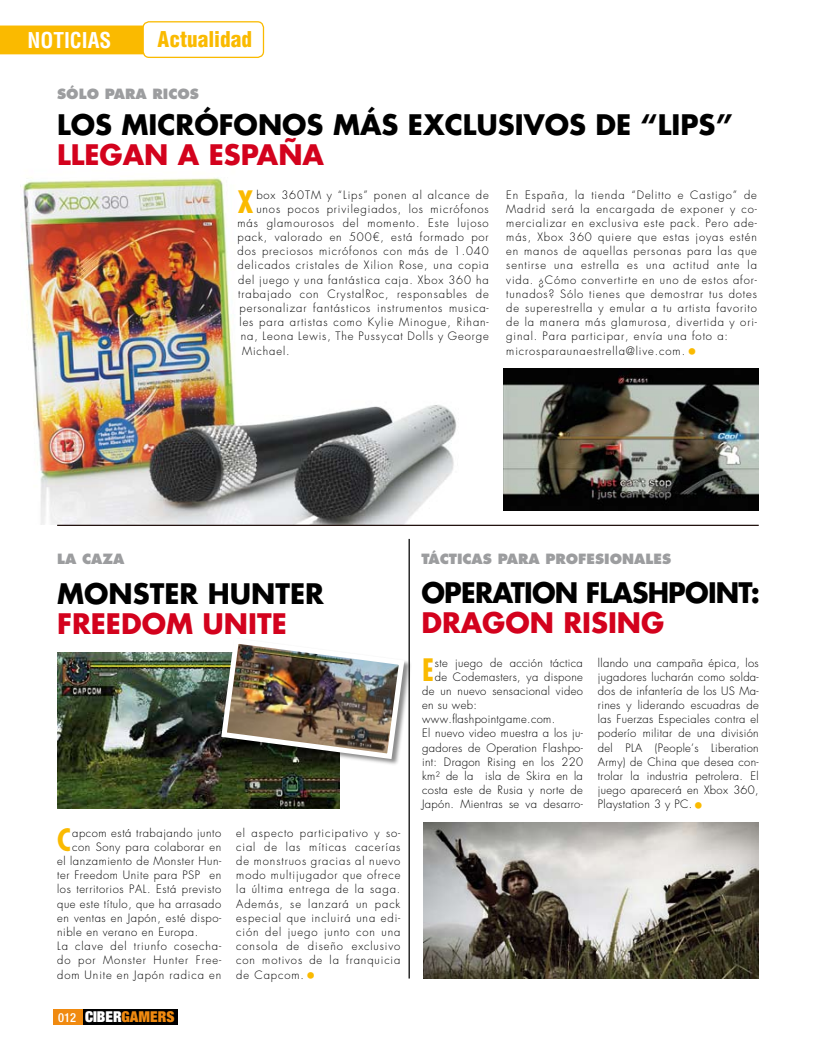
<style>
.page{position:relative;width:815px;height:1053px;background:#fff}
.page>*{position:absolute;margin:0;border:0;box-sizing:border-box;transform-origin:0 0}
.t1{font:700 condensed 30px "Futura Std";color:#faba00}
.t2{font:700 27.5px/30px "Futura Std";color:#000}
.t3{font:700 27.5px/30px "Futura Std";letter-spacing:-.03em;color:#000}
.t4{font:900 condensed 21.25px "Helvetica LT Std";color:#faba00}
.t5{font:700 condensed 21.25px "Helvetica LT Std";color:#fff}
.t6{font:900 condensed 15px "Helvetica Neue LT Std";color:#f08a10}
.t7{font:800 13.75px "Futura Std";color:#9c9d9f}
.t8{font:300 11.25px/14.1px "Futura Std";letter-spacing:.08em;color:#000;text-align:justify}
.t9{font:300 11.25px "Futura Std";letter-spacing:.03em;color:#000}
.t10{font:300 11.25px "Futura Std";letter-spacing:.05em;color:#000}
.s1{color:#d3021d}
.s2{font-weight:700;font-size:17.5px;color:#faba00}
.s3{font-weight:500;font-size:12.5px;color:#fff}
.s4{color:#fff}
</style>
<div class="page">
<div style="left:0;top:26px;width:143px;height:28px;background:#faba00"></div>
<div style="left:143px;top:21px;width:121px;height:37px;border:1px solid #faba00;border-radius:6px"></div>
<div style="left:82px;top:1009px;width:96px;height:16px;background:#000"></div>
<div style="left:53px;top:1009px;width:30px;height:16px;background:#f08a10"></div>
<img style="left:20px;top:177px;width:437px;height:347px">
<hr style="left:409px;top:539px;width:1px;height:439px;background:#000">
<hr style="left:57px;top:524px;width:702px;height:2px;background:#1f0f0c">
<img style="left:503px;top:369px;width:256px;height:141px">
<img style="left:423px;top:822px;width:336px;height:156px">
<img style="left:57px;top:652px;width:283px;height:156px">
<div style="left:221px;top:637px;width:191px;height:129px;background:#000;opacity:.45"></div>
<img style="left:218px;top:637px;width:189px;height:124px">
<p class="t5" style="left:27px;top:27px;width:85px">NOTICIAS</p>
<p class="t4" style="left:158px;top:26px;width:96px">Actualidad</p>
<p class="t7" style="left:57px;top:85px;width:143px">SÓLO PARA RICOS</p>
<p class="t2" style="left:57px;top:110px;width:677px">LOS MICRÓFONOS MÁS EXCLUSIVOS DE “LIPS”<br><span class="s1">LLEGAN A ESPAÑA</span></p>
<p class="t1" style="left:238px;top:183px;width:18px">X</p>
<p class="t8" style="left:256px;top:188px;width:234px">box 360TM y “Lips” ponen al alcance de</p>
<p class="t8" style="left:506px;top:188px;width:252px;text-align:left">En España, la tienda “Delitto e Castigo” de Madrid será la encargada de exponer y co&shy;mercializar en exclusiva este pack. Pero ade&shy;más, Xbox 360 quiere que estas joyas estén en manos de aquellas personas para las que sentirse una estrella es una actitud ante la vida. ¿Cómo convertirte en uno de estos afor&shy;tunados? Sólo tienes que demostrar tus dotes de superestrella y emular a tu artista favorito de la manera más glamurosa, divertida y ori&shy;ginal. Para participar, envía una foto a: microsparaunaestrella@live.com.<span class="s2">•</span></p>
<p class="t8" style="left:256px;top:202px;width:234px">unos pocos privilegiados, los micrófonos</p>
<p class="t8" style="left:238px;top:216px;width:253px">más glamourosos del momento. Este lujoso</p>
<p class="t8" style="left:238px;top:230px;width:253px">pack, valorado en 500€, está formado por</p>
<p class="t8" style="left:238px;top:244px;width:253px">dos preciosos micrófonos con más de 1.040</p>
<p class="t8" style="left:238px;top:258px;width:253px">delicados cristales de Xilion Rose, una copia</p>
<p class="t8" style="left:238px;top:273px;width:252px">del juego y una fantástica caja. Xbox 360 ha</p>
<p class="t8" style="left:238px;top:287px;width:252px">trabajado con CrystalRoc, responsables de</p>
<p class="t8" style="left:240px;top:301px;width:251px">personalizar fantásticos instrumentos musica-</p>
<p class="t8" style="left:240px;top:315px;width:251px">les para artistas como Kylie Minogue, Rihan-</p>
<p class="t8" style="left:241px;top:329px;width:250px">na, Leona Lewis, The Pussycat Dolls y George</p>
<p class="t8" style="left:242px;top:344px;width:49px">Michael.</p>
<p class="t7" style="left:57px;top:550px;width:69px">LA CAZA</p>
<p class="t2" style="left:57px;top:578px;width:268px">MONSTER HUNTER<br><span class="s1">FREEDOM UNITE</span></p>
<p class="t1" style="left:57px;top:821px;width:15px">C</p>
<p class="t10" style="left:72px;top:825px;width:151px">apcom está trabajando junto</p>
<p class="t10" style="left:72px;top:839px;width:151px">con Sony para colaborar en</p>
<p class="t10" style="left:57px;top:854px;width:166px">el lanzamiento de Monster Hun-</p>
<p class="t10" style="left:57px;top:868px;width:166px">ter Freedom Unite para PSP en</p>
<p class="t10" style="left:57px;top:882px;width:166px">los territorios PAL. Está previsto</p>
<p class="t10" style="left:57px;top:896px;width:166px">que este título, que ha arrasado</p>
<p class="t10" style="left:57px;top:910px;width:166px">en ventas en Japón, esté dispo-</p>
<p class="t10" style="left:57px;top:925px;width:143px">nible en verano en Europa.</p>
<p class="t8" style="left:57px;top:939px;width:166px">La clave del triunfo cosecha-</p>
<p class="t8" style="left:57px;top:953px;width:166px">do por Monster Hunter Free-</p>
<p class="t8" style="left:57px;top:967px;width:166px">dom Unite en Japón radica en</p>
<p class="t6" style="left:58px;top:1007px;width:118px"><span class="s3">012</span> <span class="s4">CIBER</span>GAMERS</p>
<p class="t8" style="left:236px;top:825px;width:166px">el aspecto participativo y so&shy;cial de las míticas cacerías de monstruos gracias al nuevo modo multijugador que ofrece la última entrega de la saga.<br>Además, se lanzará un pack especial que incluirá una edi&shy;ción del juego junto con una consola de diseño exclusivo con motivos de la franquicia de Capcom.<span class="s2">•</span></p>
<p class="t7" style="left:421px;top:550px;width:251px">TÁCTICAS PARA PROFESIONALES</p>
<p class="t3" style="left:421px;top:577px;width:340px">OPERATION FLASHPOINT:<br><span class="s1">DRAGON RISING</span></p>
<p class="t1" style="left:422px;top:651px;width:13px">E</p>
<p class="t9" style="left:435px;top:655px;width:150px">ste juego de acción táctica</p>
<p class="t9" style="left:435px;top:669px;width:150px">de Codemasters, ya dispone</p>
<p class="t9" style="left:422px;top:684px;width:162px">de un nuevo sensacional video</p>
<p class="t8" style="left:422px;top:698px;width:56px">en su web:</p>
<p class="t9" style="left:422px;top:712px;width:135px">www.flashpointgame.com.</p>
<p class="t9" style="left:422px;top:726px;width:162px">El nuevo video muestra a los ju-</p>
<p class="t9" style="left:422px;top:740px;width:162px">gadores de Operation Flashpo-</p>
<p class="t9" style="left:422px;top:754px;width:162px">int: Dragon Rising en los 220</p>
<p class="t9" style="left:422px;top:769px;width:162px">km² de la isla de Skira en la</p>
<p class="t9" style="left:422px;top:783px;width:162px">costa este de Rusia y norte de</p>
<p class="t9" style="left:422px;top:797px;width:162px">Japón. Mientras se va desarro-</p>
<p class="t8" style="left:598px;top:655px;width:162px">llando una campaña épica, los jugadores lucharán como solda&shy;dos de infantería de los US Ma&shy;rines y liderando escuadras de las Fuerzas Especiales contra el poderío militar de una división del PLA (People’s Liberation Army) de China que desea con&shy;trolar la industria petrolera. El juego aparecerá en Xbox 360, Playstation 3 y PC.<span class="s2">•</span></p>
</div>
